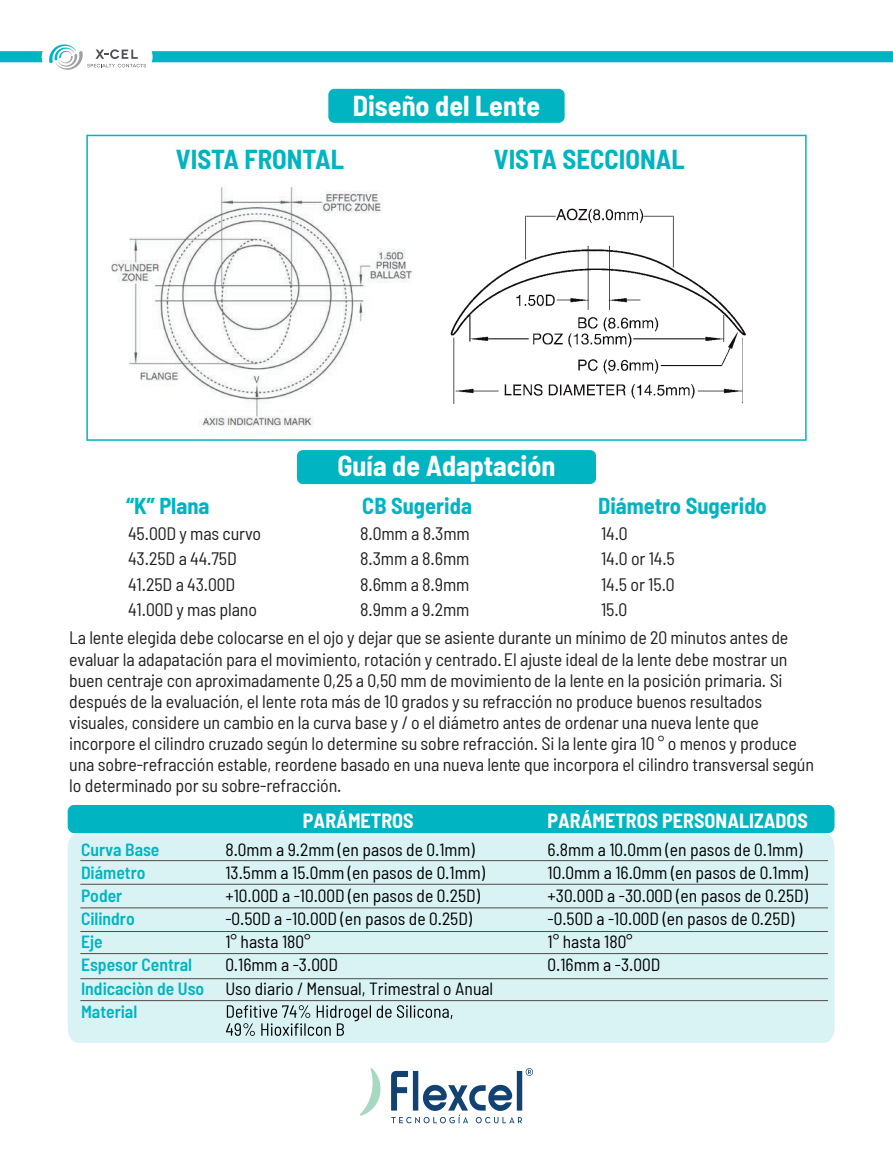
<style>
.page{position:relative;width:893px;height:1149px;background:#fff}
.page>*{position:absolute;margin:0;border:0;box-sizing:border-box;transform-origin:0 0}
.t1{font:700 semi-condensed 28.05px "Barlow";color:#fff}
.t2{font:700 semi-condensed 26.7px "Barlow";color:#00b4c1}
.t3{font:700 semi-condensed 22.5px "Barlow";color:#00b4c1}
.t4{font:700 semi-condensed 20.1px "Barlow";color:#fff}
.t5{font:semi-condensed 18px/25.5px "Barlow";letter-spacing:-.005em;color:#231f20}
.t6{font:semi-condensed 17.55px/23.1px "Barlow";color:#000}
.t7{font:600 semi-condensed 17.55px/23.1px "Barlow";color:#00b4c1}
</style>
<div class="page">
<div style="left:297px;top:450px;width:299px;height:34px;background:#00b4c1;border-radius:6px"></div>
<div style="left:328px;top:89px;width:237px;height:34px;background:#00b4c1;border-radius:6px"></div>
<svg style="left:49px;top:44px;width:97px;height:26px"></svg>
<svg style="left:0;top:51px;width:43px;height:11px"></svg>
<svg style="left:152px;top:51px;width:741px;height:11px;background:#04b5c1"></svg>
<div style="left:68px;top:804px;width:766px;height:28px;background:#00b4c1;border-radius:6px"></div>
<div style="left:68px;top:832px;width:766px;height:210px;background:#d9f3f5"></div>
<hr style="left:80px;top:860px;width:748px;height:1px;background:#524a47">
<hr style="left:80px;top:883px;width:748px;height:1px;background:#524a47">
<hr style="left:80px;top:907px;width:748px;height:1px;background:#524a47">
<hr style="left:80px;top:930px;width:748px;height:1px;background:#524a47">
<hr style="left:80px;top:953px;width:748px;height:1px;background:#524a47">
<hr style="left:80px;top:978px;width:748px;height:1px;background:#524a47">
<hr style="left:80px;top:1000px;width:748px;height:1px;background:#524a47">
<svg style="left:226px;top:1004px;width:226px;height:31px;background:#b7cecf"></svg>
<svg style="left:86px;top:135px;width:721px;height:305px"></svg>
<img style="left:448px;top:205px;width:300px;height:202px">
<svg style="left:360px;top:1068px;width:21px;height:47px"></svg>
<svg style="left:391px;top:1068px;width:142px;height:54px"></svg>
<h1 class="t1" style="left:353px;top:89px;width:189px">Diseño del Lente</h1>
<h2 class="t2" style="left:176px;top:143px;width:170px">VISTA FRONTAL</h2>
<h2 class="t2" style="left:494px;top:143px;width:193px">VISTA SECCIONAL</h2>
<h1 class="t1" style="left:338px;top:448px;width:219px">Guía de Adaptación</h1>
<p class="t3" style="left:598px;top:492px;width:170px">Diámetro Sugerido</p>
<p class="t5" style="left:601px;top:519px;width:75px">14.0<br>14.0 or 14.5<br>14.5 or 15.0<br>15.0</p>
<p class="t5" style="left:69px;top:627px;width:746px;line-height:21px">La lente elegida debe colocarse en el ojo y dejar que se asiente durante un mínimo de 20 minutos antes de evaluar la adapatación para el movimiento, rotación y centrado. El ajuste ideal de la lente debe mostrar un buen centraje con aproximadamente 0,25 a 0,50 mm de movimiento de la lente en la posición primaria. Si después de la evaluación, el lente rota más de 10 grados y su refracción no produce buenos resultados visuales, considere un cambio en la curva base y / o el diámetro antes de ordenar una nueva lente que incorpore el cilindro cruzado según lo determine su sobre refracción. Si la lente gira 10 ° o menos y produce una sobre-refracción estable, reordene basado en una nueva lente que incorpora el cilindro transversal según lo determinado por su sobre-refracción.</p>
<p class="t3" style="left:362px;top:492px;width:111px">CB Sugerida</p>
<p class="t5" style="left:360px;top:519px;width:111px;text-align:justify">8.0mm a 8.3mm 8.3mm a 8.6mm 8.6mm a 8.9mm 8.9mm a 9.2mm</p>
<p class="t3" style="left:126px;top:492px;width:85px">“K” Plana</p>
<p class="t5" style="left:128px;top:519px;width:135px">45.00D y mas curvo<br>43.25D a 44.75D<br>41.25D a 43.00D<br>41.00D y mas plano</p>
<p class="t7" style="left:81px;top:837px;width:125px">Curva Base<br>Diámetro<br>Poder<br>Cilindro<br>Eje<br>Espesor Central<br>Indicaciòn de Uso<br>Material</p>
<p class="t4" style="left:303px;top:807px;width:112px">PARÁMETROS</p>
<p class="t4" style="left:547px;top:807px;width:262px">PARÁMETROS PERSONALIZADOS</p>
<p class="t6" style="left:225px;top:837px;width:269px">8.0mm a 9.2mm (en pasos de 0.1mm)<br>13.5mm a 15.0mm (en pasos de 0.1mm) +10.00D a -10.00D (en pasos de 0.25D) -0.50D a -10.00D (en pasos de 0.25D)<br>1° hasta 180°<br>0.16mm a -3.00D<br>Uso diario / Mensual, Trimestral o Anual</p>
<p class="t6" style="left:547px;top:837px;width:262px">6.8mm a 10.0mm (en pasos de 0.1mm)<br>10.0mm a 16.0mm (en pasos de 0.1mm) +30.00D a -30.00D (en pasos de 0.25D) -0.50D a -10.00D (en pasos de 0.25D)<br>1° hasta 180°<br>0.16mm a -3.00D</p>
</div>
